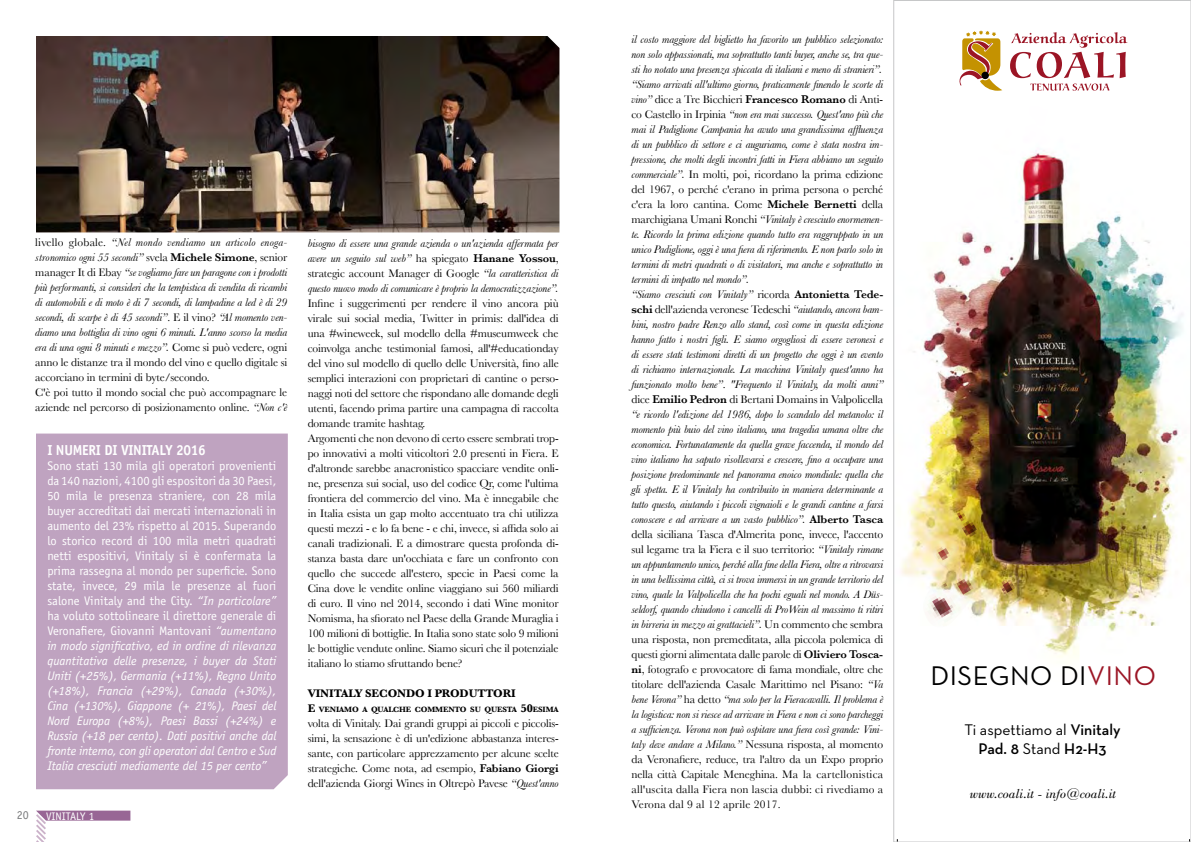
<style>
.page{position:relative;width:1191px;height:842px;background:#fff}
.page>*{position:absolute;margin:0;border:0;box-sizing:border-box;transform-origin:0 0}
.t1{font:27.5px "Neutra Text";letter-spacing:.02em;color:#000}
.t2{font:15.7px/19.6px "Neutra Text";color:#000;text-align:center}
.t3{font:700 14.5px "Officina Sans Std";letter-spacing:-.02em;color:#fff;scale:.95 1}
.t4{font:italic 13.7px "Bodoni BT";color:#000}
.t5{font:12.5px/15px "Officina Sans Std";color:#fff;text-align:justify}
.t6{font:12px "Officina Sans Std";color:#7b7c7e}
.t7{font:italic 11.5px/15px "Baskerville";letter-spacing:-.01em;color:#000}
.t8{font:11.5px/15px "Baskerville";letter-spacing:-.01em;color:#000}
.t9{font:700 11.5px "Baskerville";letter-spacing:-.01em;color:#000}
.t10{font:11px "Officina Sans Std";color:#fff}
.t11{font:700 8.1px "Baskerville";letter-spacing:-.015em;color:#000}
.s1{font-style:normal}
.s2{font-weight:600;font-style:normal}
.s3{font-size:11.5px}
.s4{font-weight:600}
.s5{font-style:italic}
.s6{color:#9b1525}
</style>
<div class="page">
<img style="left:901px;top:90px;width:284px;height:568px">
<img style="left:921px;top:506px;width:100px;height:123px">
<svg style="left:959px;top:30px;width:43px;height:61px"></svg>
<div style="left:981px;top:72px;width:8px;height:7px;background:#000;border-radius:50%"></div>
<svg style="left:1010px;top:32px;width:117px;height:59px"></svg>
<div style="left:36px;top:434px;width:252px;height:355px;background:#bfa3c0"></div>
<img style="left:36px;top:36px;width:523px;height:196px">
<svg style="left:36px;top:811px;width:94px;height:31px"></svg>
<p class="t7" style="left:35px;top:235px;width:253px"><span class="s1">livello globale.</span> “Nel mondo vendiamo un articolo enoga&shy;stronomico ogni 55 secondi” <span class="s1">svela</span> <span class="s2">Michele Simone</span><span class="s1">, senior manager It di Ebay</span> “se vogliamo fare un paragone con i prodotti più performanti, si consideri che la tempistica di vendita di ricambi di automobili e di moto è di 7 secondi, di lampadine a led è di 29 secondi, di scarpe è di 45 secondi”<span class="s1">. E il vino?</span> “Al momento ven&shy;diamo una bottiglia di vino ogni 6 minuti. L'anno scorso la media era di una ogni 8 minuti e mezzo”. <span class="s1">Come si può vedere, ogni anno le distanze tra il mondo del vino e quello digitale si accorciano in termini di byte/secondo.<br>C'è poi tutto il mondo social che può accompagnare le aziende nel percorso di posizionamento online.</span> “Non c'è</p>
<p class="t7" style="left:308px;top:235px;width:252px;text-align:justify">bisogno di essere una grande azienda o un'azienda affermata per avere un seguito sul web” <span class="s1">ha spiegato</span> <span class="s2">Hanane Yossou</span><span class="s1">, strategic account Manager di Google</span> “la caratteristica di questo nuovo modo di comunicare è proprio la democratizzazione”.</p>
<p class="t8" style="left:308px;top:295px;width:253px">Infine i suggerimenti per rendere il vino ancora più virale sui social media, Twitter in primis: dall'idea di una #wineweek, sul modello della #museumweek che coinvolga anche testimonial famosi, all'#educationday del vino sul modello di quello delle Università, fino alle semplici interazioni con proprietari di cantine o perso&shy;naggi noti del settore che rispondano alle domande degli utenti, facendo prima partire una campagna di raccolta domande tramite hashtag.<br>Argomenti che non devono di certo essere sembrati trop&shy;po innovativi a molti viticoltori 2.0 presenti in Fiera. E d'altronde sarebbe anacronistico spacciare vendite onli&shy;ne, presenza sui social, uso del codice Qr, come l'ultima frontiera del commercio del vino. Ma è innegabile che in Italia esista un gap molto accentuato tra chi utilizza questi mezzi - e lo fa bene - e chi, invece, si affida solo ai canali tradizionali. E a dimostrare questa profonda di&shy;stanza basta dare un'occhiata e fare un confronto con quello che succede all'estero, specie in Paesi come la Cina dove le vendite online viaggiano sui 560 miliardi di euro. Il vino nel 2014, secondo i dati Wine monitor Nomisma, ha sfiorato nel Paese della Grande Muraglia i 100 milioni di bottiglie. In Italia sono state solo 9 milioni le bottiglie vendute online. Siamo sicuri che il potenziale italiano lo stiamo sfruttando bene?</p>
<p class="t9" style="left:308px;top:686px;width:210px">VINITALY SECONDO I PRODUTTORI</p>
<p class="t11" style="left:308px;top:704px;width:252px"><span class="s3">E</span> VENIAMO A QUALCHE COMMENTO SU QUESTA <span class="s3">50</span>ESIMA</p>
<p class="t8" style="left:308px;top:715px;width:252px;text-align:justify">volta di Vinitaly. Dai grandi gruppi ai piccoli e piccolis&shy;simi, la sensazione è di un'edizione abbastanza interes&shy;sante, con particolare apprezzamento per alcune scelte strategiche. Come nota, ad esempio, <span class="s4">Fabiano Giorgi </span>dell'azienda Giorgi Wines in Oltrepò Pavese <span class="s5">“Quest'anno</span></p>
<p class="t3" style="left:47px;top:441px;width:27px">I NUMERI</p>
<p class="t3" style="left:105px;top:441px;width:33px">DI VINITALY</p>
<p class="t3" style="left:176px;top:441px;width:33px">2016</p>
<p class="t5" style="left:47px;top:459px;width:231px">Sono stati 130 mila gli operatori provenienti da 140 nazioni, 4100 gli espositori da 30 Paesi, 50 mila le presenza straniere, con 28 mila buyer accreditati dai mercati internazionali in aumento del 23% rispetto al 2015. Superando lo storico record di 100 mila metri quadrati netti espositivi, Vinitaly si è confermata la prima rassegna al mondo per superficie. Sono state, invece, 29 mila le presenze al fuori salone Vinitaly and the City. <span class="s5">“In particolare” </span>ha voluto sottolineare il direttore generale di Veronafiere, Giovanni Mantovani <span class="s5">“aumentano in modo significativo, ed in ordine di rilevanza quantitativa delle presenze, i buyer da Stati Uniti (+25%), Germania (+11%), Regno Unito (+18%), Francia (+29%), Canada (+30%), Cina (+130%), Giappone (+ 21%), Paesi del Nord Europa (+8%), Paesi Bassi (+24%) e Russia (+18 per cento). Dati positivi anche dal fronte interno, con gli operatori dal Centro e Sud Italia cresciuti mediamente del 15 per cento”</span></p>
<p class="t10" style="left:46px;top:809px;width:50px">VINITALY 1</p>
<p class="t6" style="left:17px;top:808px;width:13px">20</p>
<p class="t7" style="left:631px;top:32px;width:253px">il costo maggiore del biglietto ha favorito un pubblico selezionato: non solo appassionati, ma soprattutto tanti buyer, anche se, tra que&shy;sti ho notato una presenza spiccata di italiani e meno di stranieri”. “Siamo arrivati all'ultimo giorno, praticamente finendo le scorte di vino” <span class="s1">dice a Tre Bicchieri</span> <span class="s2">Francesco Romano</span> <span class="s1">di Anti&shy;co Castello in Irpinia</span> “non era mai successo. Quest'ano più che mai il Padiglione Campania ha avuto una grandissima affluenza di un pubblico di settore e ci auguriamo, come è stata nostra im&shy;pressione, che molti degli incontri fatti in Fiera abbiano un seguito commerciale”. <span class="s1">In molti, poi, ricordano la prima edizione del 1967, o perché c'erano in prima persona o perché c'era la loro cantina. Come</span> <span class="s2">Michele Bernetti</span> <span class="s1">della marchigiana Umani Ronchi</span> “Vinitaly è cresciuto enormemen&shy;te. Ricordo la prima edizione quando tutto era raggruppato in un unico Padiglione, oggi è una fiera di riferimento. E non parlo solo in termini di metri quadrati o di visitatori, ma anche e soprattutto in termini di impatto nel mondo”.<br>“Siamo cresciuti con Vinitaly” <span class="s1">ricorda</span> <span class="s2">Antonietta Tede&shy;schi</span> <span class="s1">dell'azienda veronese Tedeschi</span> “aiutando, ancora bam&shy;bini, nostro padre Renzo allo stand, così come in questa edizione hanno fatto i nostri figli. E siamo orgogliosi di essere veronesi e di essere stati testimoni diretti di un progetto che oggi è un evento di richiamo internazionale. La macchina Vinitaly quest'anno ha funzionato molto bene”<span class="s1">.</span> "Frequento il Vinitaly, da molti anni” <span class="s1">dice</span> <span class="s2">Emilio Pedron</span> <span class="s1">di Bertani Domains in Valpolicella </span>“e ricordo l'edizione del 1986, dopo lo scandalo del metanolo: il momento più buio del vino italiano, una tragedia umana oltre che economica. Fortunatamente da quella grave faccenda, il mondo del vino italiano ha saputo risollevarsi e crescere, fino a occupare una posizione predominante nel panorama enoico mondiale: quella che gli spetta. E il Vinitaly ha contribuito in maniera determinante a tutto questo, aiutando i piccoli vignaioli e le grandi cantine a farsi conoscere e ad arrivare a un vasto pubblico”. <span class="s2">Alberto Tasca </span><span class="s1">della siciliana Tasca d'Almerita pone, invece, l'accento sul legame tra la Fiera e il suo territorio:</span> “Vinitaly rimane un appuntamento unico, perché alla fine della Fiera, oltre a ritrovarsi in una bellissima città, ci si trova immersi in un grande territorio del vino, quale la Valpolicella che ha pochi eguali nel mondo. A Düs&shy;seldorf, quando chiudono i cancelli di ProWein al massimo ti ritiri in birreria in mezzo ai grattacieli”. <span class="s1">Un commento che sembra una risposta, non premeditata, alla piccola polemica di questi giorni alimentata dalle parole di</span> <span class="s2">Oliviero Tosca&shy;ni</span><span class="s1">, fotografo e provocatore di fama mondiale, oltre che titolare dell'azienda Casale Marittimo nel Pisano:</span> “Va bene Verona” <span class="s1">ha detto</span> “ma solo per la Fieracavalli. Il problema è la logistica: non si riesce ad arrivare in Fiera e non ci sono parcheggi a sufficienza. Verona non può ospitare una fiera così grande: Vini&shy;taly deve andare a Milano.” <span class="s1">Nessuna risposta, al momento da Veronafiere, reduce, tra l'altro da un Expo proprio nella città Capitale Meneghina. Ma la cartellonistica all'uscita dalla Fiera non lascia dubbi: ci rivediamo a Verona dal 9 al 12 aprile 2017.</span></p>
<h1 class="t1" style="left:930px;top:658px;width:227px">DISEGNO DI<span class="s6">VINO</span></h1>
<h2 class="t2" style="left:964px;top:719px;width:158px">Ti aspettiamo al <span class="s4">Vinitaly<br>Pad. 8</span> Stand <span class="s4">H2-H3</span></h2>
<p class="t4" style="left:970px;top:785px;width:148px">www.coali.it - info@coali.it</p>
</div>
